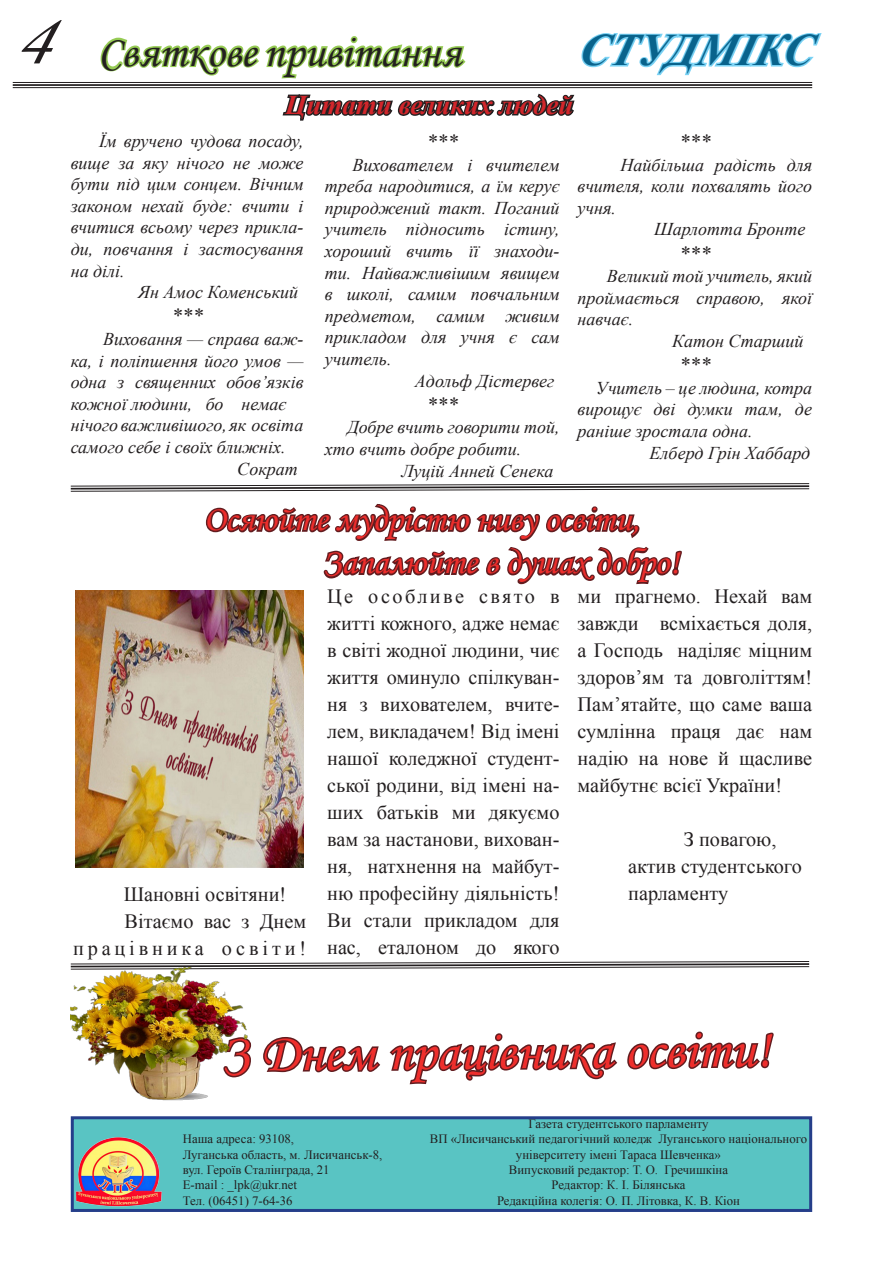
<style>
.page{position:relative;width:893px;height:1263px;background:#fff}
.page>*{position:absolute;margin:0;border:0;box-sizing:border-box;transform-origin:0 0}
.t1{font:italic 72px "Monotype Corsiva";color:#231f20;scale:1.12 1}
.t2{font:54px "Monotype Corsiva";color:#ee2e2c}
.t3{font:45px "Monotype Corsiva";color:#231f20}
.t4{font:italic 700 45px "Times New Roman";color:#09638c}
.t5{font:36px "Monotype Corsiva";color:#ee2e2c}
.t6{font:italic 700 27px "Times New Roman";color:#d2262b}
.t7{font:italic 21px "Times New Roman";color:#231f20}
.t8{font:20.25px/27px "Times New Roman";color:#231f20;text-align:justify}
.t9{font:20.25px/27px "Times New Roman";letter-spacing:.19em;color:#231f20;text-align:right}
.t10{font:italic 18px/21.6px "Times New Roman";color:#231f20;text-align:justify}
.t11{font:12.75px/15.3px "Times New Roman";color:#231f20;text-align:center}
.s1{color:#fff}
</style>
<div class="page">
<div style="left:71px;top:1116px;width:741px;height:96px;background:#59c4c3;border:3px solid #253e8a"></div>
<img style="left:71px;top:1131px;width:94px;height:81px">
<hr style="left:13px;top:82px;width:799px;height:1px;background:#231f20">
<hr style="left:13px;top:84px;width:799px;height:2px;background:#231f20">
<hr style="left:13px;top:87px;width:799px;height:1px;background:#231f20">
<svg style="left:581px;top:33px;width:241px;height:43px"></svg>
<svg style="left:100px;top:36px;width:366px;height:43px"></svg>
<svg style="left:70px;top:483px;width:740px;height:9px"></svg>
<svg style="left:70px;top:961px;width:740px;height:9px"></svg>
<svg style="left:249px;top:1040px;width:3px;height:28px"></svg>
<svg style="left:263px;top:1033px;width:355px;height:52px"></svg>
<svg style="left:627px;top:1031px;width:147px;height:39px"></svg>
<svg style="left:204px;top:503px;width:478px;height:88px"></svg>
<img style="left:76px;top:591px;width:228px;height:276px">
<img style="left:71px;top:961px;width:178px;height:140px">
<svg style="left:58px;top:87px;width:755px;height:34px"></svg>
<p class="t1" style="left:13px;top:-3px;width:53px">4</p>
<p class="t3" style="left:98px;top:24px;width:365px">Святкове привітання</p>
<p class="t4" style="left:578px;top:19px;width:235px">СТУДМІКС</p>
<p class="t6" style="left:285px;top:86px;width:290px">Цитати великих людей</p>
<p class="t10" style="left:71px;top:130px;width:234px;text-indent:29px">Їм вручено чудова посаду, вище за яку нічого не може бути під цим сонцем. Вічним законом нехай буде: вчити і вчитися всьому через прикла&shy;ди, повчання і застосування на ділі.</p>
<p class="t10" style="left:138px;top:281px;width:161px">Ян Амос Коменський</p>
<p class="t7" style="left:171px;top:302px;width:33px">***</p>
<p class="t10" style="left:71px;top:328px;width:234px;text-indent:32px">Виховання — справа важ&shy;ка, і поліпшення його умов — одна з священних обов’язків кожної людини, бо немає</p>
<p class="t10" style="left:71px;top:414px;width:234px">нічого важливішого, як освіта самого себе і своїх ближніх.</p>
<p class="t10" style="left:237px;top:457px;width:62px">Сократ</p>
<p class="t7" style="left:426px;top:128px;width:33px">***</p>
<p class="t10" style="left:325px;top:153px;width:236px;text-indent:28px">Вихователем і вчителем треба народитися, а їм керує природжений такт. Поганий учитель підносить істину, хороший вчить її знаходи&shy;ти. Найважливішим явищем в школі, самим повчальним предметом, самим живим прикладом для учня є сам учитель.</p>
<p class="t10" style="left:415px;top:369px;width:141px">Адольф Дістервег</p>
<p class="t7" style="left:426px;top:390px;width:33px">***</p>
<p class="t10" style="left:325px;top:416px;width:236px;text-indent:22px">Добре вчить говорити той, хто вчить добре робити.</p>
<p class="t10" style="left:401px;top:459px;width:154px">Луцій Анней Сенека</p>
<p class="t7" style="left:679px;top:128px;width:33px">***</p>
<p class="t10" style="left:578px;top:153px;width:236px;text-indent:43px">Найбільша радість для вчителя, коли похвалять його учня.</p>
<p class="t10" style="left:654px;top:218px;width:153px">Шарлотта Бронте</p>
<p class="t7" style="left:679px;top:239px;width:33px">***</p>
<p class="t10" style="left:578px;top:265px;width:236px;text-indent:29px">Великий той учитель, який проймається справою, якої навчає.</p>
<p class="t10" style="left:672px;top:330px;width:133px">Катон Старший</p>
<p class="t7" style="left:679px;top:351px;width:33px">***</p>
<p class="t10" style="left:578px;top:377px;width:236px;text-indent:18px">Учитель – це людина, котра вирощує дві думки там, де раніше зростала одна.</p>
<p class="t10" style="left:650px;top:441px;width:162px">Елберд Грін Хаббард</p>
<p class="t5" style="left:204px;top:497px;width:438px">Осяюйте мудрістю ниву освіти,</p>
<p class="t5" style="left:323px;top:541px;width:358px">Запалюйте в душах добро!</p>
<p class="t8" style="left:124px;top:880px;width:164px">Шановні освітяни!</p>
<p class="t9" style="left:73px;top:907px;width:235px">Вітаємо вас з Днем працівника<span class="s1">*</span>освіти!</p>
<p class="t8" style="left:327px;top:582px;width:234px">Це<span class="s1">*</span>особливе<span class="s1">*</span>свято<span class="s1">*</span>в житті кожного, адже немає в світі жодної людини, чиє життя оминуло спілкуван&shy;ня з вихователем, вчите&shy;лем, викладачем! Від імені нашої коледжної студент&shy;ської родини, від імені на&shy;ших батьків ми дякуємо вам за настанови, вихован&shy;ня, натхнення на майбут&shy;ню професійну діяльність!<br>Ви стали прикладом для нас, еталоном до якого</p>
<p class="t8" style="left:578px;top:582px;width:236px">ми прагнемо. Нехай вам завжди всміхається доля, а Господь наділяє міцним здоров’ям та довголіттям!<br>Пам’ятайте, що саме ваша сумлінна праця дає нам надію на нове й щасливе майбутнє всієї України!</p>
<p class="t8" style="left:684px;top:825px;width:94px">З повагою,</p>
<p class="t8" style="left:628px;top:852px;width:175px">актив студентського</p>
<p class="t8" style="left:628px;top:879px;width:102px">парламенту</p>
<p class="t2" style="left:220px;top:1024px;width:551px;rotate:-1deg">З Днем працівника освіти!</p>
<p class="t11" style="left:183px;top:1131px;width:113px">Наша адреса: 93108,</p>
<p class="t11" style="left:183px;top:1146px;width:201px">Луганська область, м. Лисичанськ-8,</p>
<p class="t11" style="left:183px;top:1162px;width:148px">вул. Героїв Сталінграда, 21</p>
<p class="t11" style="left:183px;top:1177px;width:116px">E-mail : _lpk@ukr.net</p>
<p class="t11" style="left:183px;top:1192px;width:111px">Тел. (06451) 7-64-36</p>
<p class="t11" style="left:528px;top:1116px;width:182px">Газета студентського парламенту</p>
<p class="t11" style="left:430px;top:1131px;width:379px">ВП «Лисичанський педагогічний коледж Луганського національного університету імені Тараса Шевченка»</p>
<p class="t11" style="left:509px;top:1162px;width:221px">Випусковий редактор: Т. О. Гречишкіна</p>
<p class="t11" style="left:551px;top:1177px;width:136px">Редактор: К. І. Білянська</p>
<p class="t11" style="left:497px;top:1192px;width:244px">Редакційна колегія: О. П. Літовка, К. В. Кіон</p>
</div>
